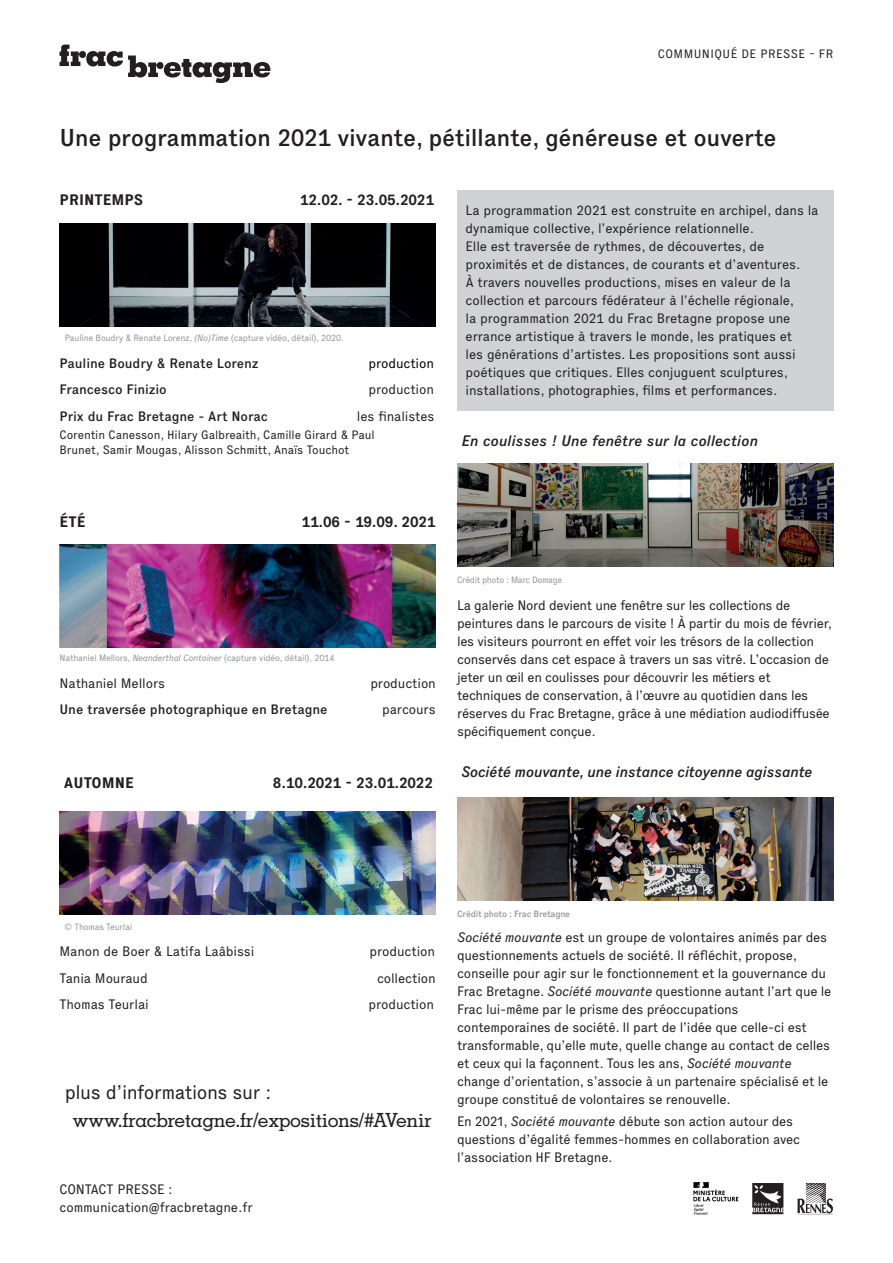
<style>
.page{position:relative;width:893px;height:1263px;background:#fff}
.page>*{position:absolute;margin:0;border:0;box-sizing:border-box;transform-origin:0 0}
.t1{font:500 24px "Executive";letter-spacing:-.02em;color:#231f20}
.t2{font:500 19.5px "Memphis LT Std";letter-spacing:-.025em;color:#231f20}
.t3{font:19.5px "Executive";letter-spacing:-.025em;color:#231f20}
.t4{font:italic 500 15px "Executive";letter-spacing:-.025em;color:#231f20}
.t5{font:700 15px "Executive";letter-spacing:-.01em;color:#231f20}
.t6{font:13.5px/18px "Executive";letter-spacing:-.02em;color:#231f20}
.t7{font:500 13.5px "Executive";letter-spacing:-.01em;color:#231f20}
.t8{font:13.5px "Executive";letter-spacing:-.01em;color:#000}
.t9{font:12px/14.4px "Executive";letter-spacing:-.01em;color:#231f20}
.t10{font:12px "Executive";letter-spacing:.035em;color:#231f20}
.t11{font:9px "Executive";letter-spacing:-.025em;color:#939598}
.t12{font:500 9px "Executive";letter-spacing:-.03em;color:#939598}
.s1{font-style:italic}
</style>
<div class="page">
<img style="left:60px;top:223px;width:376px;height:103px">
<img style="left:60px;top:811px;width:376px;height:103px">
<svg style="left:60px;top:45px;width:210px;height:38px"></svg>
<img style="left:60px;top:544px;width:376px;height:103px">
<img style="left:457px;top:463px;width:376px;height:103px">
<img style="left:457px;top:797px;width:376px;height:103px">
<div style="left:457px;top:190px;width:376px;height:220px;background:#d1d2d4"></div>
<svg style="left:752px;top:1183px;width:31px;height:31px"></svg>
<svg style="left:797px;top:1183px;width:36px;height:31px"></svg>
<img style="left:693px;top:1182px;width:46px;height:33px">
<p class="t10" style="left:658px;top:47px;width:111px">COMMUNIQUé de presse</p>
<p class="t9" style="left:809px;top:47px;width:17px">- fr</p>
<h1 class="t1" style="left:60px;top:123px;width:719px">Une programmation 2021 vivante, pétillante, généreuse et ouverte</h1>
<p class="t5" style="left:60px;top:190px;width:54px">PRINTEMPS</p>
<p class="t5" style="left:300px;top:190px;width:135px">12.02. - 23.05.2021</p>
<p class="t11" style="left:65px;top:333px;width:281px">Pauline Boudry &amp; Renate Lorenz, <span class="s1">(No)Time</span> (capture vidéo, détail), 2020.</p>
<p class="t7" style="left:60px;top:355px;width:201px">Pauline Boudry &amp; Renate Lorenz</p>
<p class="t8" style="left:368px;top:355px;width:67px">production</p>
<p class="t7" style="left:60px;top:381px;width:109px">Francesco Finizio</p>
<p class="t6" style="left:368px;top:381px;width:67px">production</p>
<p class="t7" style="left:60px;top:408px;width:210px">Prix du Frac Bretagne - Art Norac</p>
<p class="t6" style="left:357px;top:407px;width:79px">les finalistes</p>
<p class="t9" style="left:60px;top:428px;width:317px">Corentin Canesson, Hilary Galbreaith, Camille Girard &amp; Paul<br>Brunet, Samir Mougas, Alisson Schmitt, Anaïs Touchot</p>
<p class="t6" style="left:466px;top:202px;width:354px">La programmation 2021 est construite en archipel, dans la dynamique collective, l’expérience relationnelle.<br>Elle est traversée de rythmes, de découvertes, de proximités et de distances, de courants et d’aventures.<br>à travers nouvelles productions, mises en valeur de la collection et parcours fédérateur à l’échelle régionale,<br>la programmation 2021 du Frac Bretagne propose une errance artistique à travers le monde, les pratiques et<br>les générations d’artistes. Les propositions sont aussi poétiques que critiques. Elles conjuguent sculptures, installations, photographies, films et performances.</p>
<p class="t4" style="left:461px;top:432px;width:298px">En coulisses ! Une fenêtre sur la collection</p>
<p class="t5" style="left:60px;top:512px;width:27px">ÉTÉ</p>
<p class="t5" style="left:302px;top:512px;width:135px">11.06 - 19.09. 2021</p>
<p class="t11" style="left:60px;top:653px;width:277px">Nathaniel Mellors, <span class="s1">Neanderthal Container</span> (capture vidéo, détail), 2014</p>
<p class="t6" style="left:60px;top:674px;width:107px">Nathaniel Mellors</p>
<p class="t6" style="left:370px;top:674px;width:67px">production</p>
<p class="t7" style="left:60px;top:701px;width:269px">Une traversée photographique en Bretagne</p>
<p class="t6" style="left:382px;top:700px;width:55px">parcours</p>
<p class="t5" style="left:64px;top:773px;width:49px">AUTOMNE</p>
<p class="t5" style="left:273px;top:773px;width:161px">8.10.2021 - 23.01.2022</p>
<p class="t11" style="left:457px;top:574px;width:107px">Crédit photo : Marc Domage</p>
<p class="t6" style="left:457px;top:597px;width:377px">La galerie Nord devient une fenêtre sur les collections de peintures dans le parcours de visite ! À partir du mois de février, les visiteurs pourront en effet voir les trésors de la collection conservés dans cet espace à travers un sas vitré. L’occasion de jeter un œil en coulisses pour découvrir les métiers et techniques de conservation, à l’œuvre au quotidien dans les réserves du Frac Bretagne, grâce à une médiation audiodiffusée spécifiquement conçue.</p>
<p class="t4" style="left:461px;top:762px;width:353px">Société mouvante, une instance citoyenne agissante</p>
<p class="t11" style="left:64px;top:921px;width:69px">© Thomas Teurlai</p>
<p class="t6" style="left:60px;top:942px;width:196px">Manon de Boer &amp; Latifa Laâbissi</p>
<p class="t6" style="left:369px;top:942px;width:67px">production</p>
<p class="t6" style="left:60px;top:969px;width:90px">Tania Mouraud</p>
<p class="t6" style="left:377px;top:969px;width:60px">collection</p>
<p class="t6" style="left:60px;top:995px;width:91px">Thomas Teurlai</p>
<p class="t6" style="left:368px;top:995px;width:67px">production</p>
<h2 class="t3" style="left:65px;top:1081px;width:208px">plus d’informations sur :</h2>
<h2 class="t2" style="left:72px;top:1108px;width:361px">www.fracbretagne.fr/expositions/#AVenir</h2>
<p class="t6" style="left:60px;top:1180px;width:195px">CONTACT PRESSE : communication@fracbretagne.fr</p>
<p class="t12" style="left:457px;top:908px;width:115px">Crédit photo : Frac Bretagne</p>
<p class="t6" style="left:457px;top:928px;width:376px"><span class="s1">Société mouvante</span> est un groupe de volontaires animés par des questionnements actuels de société. Il réfléchit, propose, conseille pour agir sur le fonctionnement et la gouvernance du Frac Bretagne. <span class="s1">Société mouvante</span> questionne autant l’art que le Frac lui-même par le prisme des préoccupations contemporaines de société. Il part de l’idée que celle-ci est transformable, qu’elle mute, quelle change au contact de celles et ceux qui la façonnent. Tous les ans, <span class="s1">Société mouvante </span>change d’orientation, s’associe à un partenaire spécialisé et le groupe constitué de volontaires se renouvelle.</p>
<p class="t6" style="left:457px;top:1112px;width:345px">En 2021, <span class="s1">Société mouvante</span> débute son action autour des questions d’égalité femmes-hommes en collaboration avec l’association HF Bretagne.</p>
</div>
